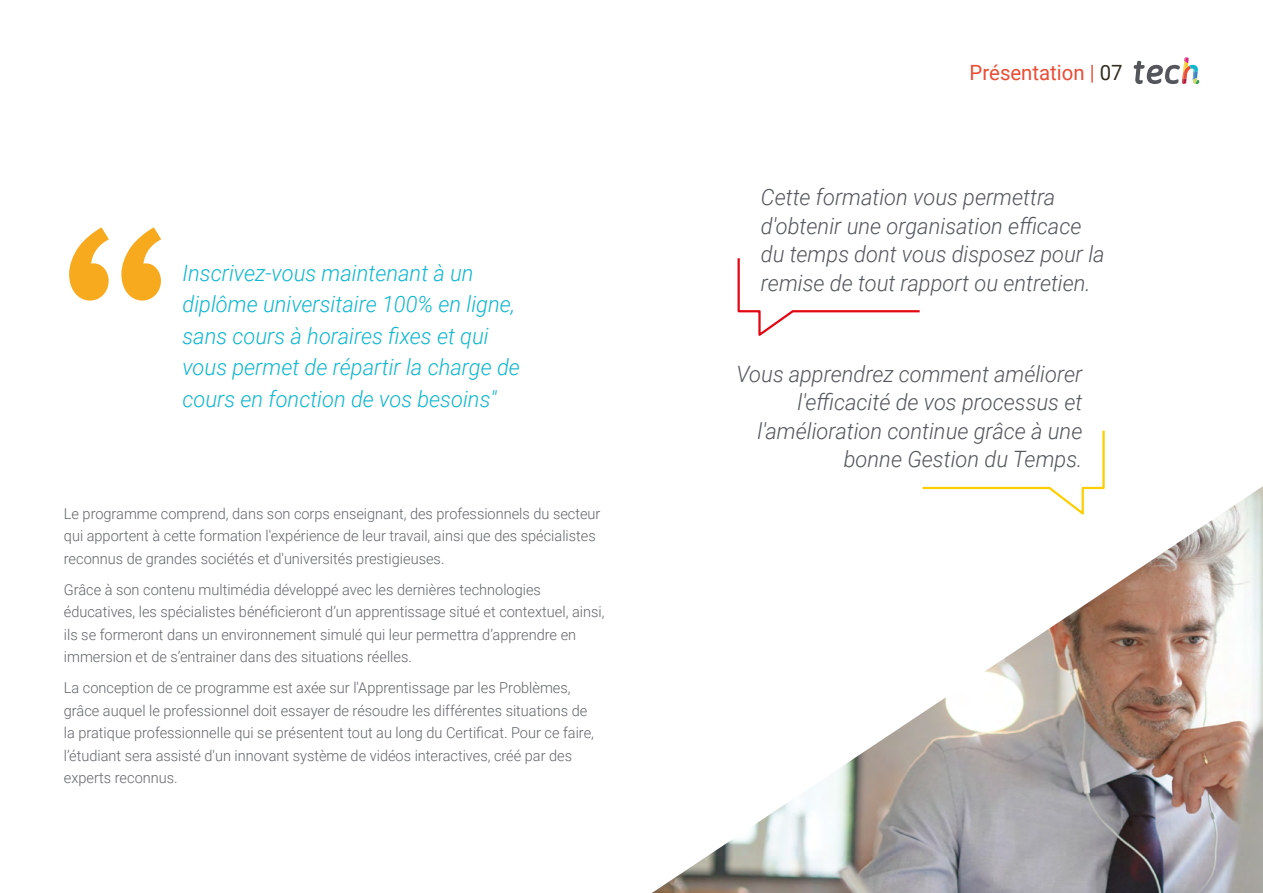
<style>
.page{position:relative;width:1263px;height:893px;background:#fff}
.page>*{position:absolute;margin:0;border:0;box-sizing:border-box;transform-origin:0 0}
.t1{font:italic 300 22.5px/28.5px "Roboto";color:#52555b;text-align:right}
.t2{font:italic 300 22.5px/31.5px "Roboto";color:#0fb6cf}
.t3{font:21px "Roboto";color:#e94d35}
.t4{font:300 15px/22.5px "Roboto";color:#61646a}
.s1{color:#312e20}
</style>
<div class="page">
<svg style="left:69px;top:227px;width:92px;height:74px"></svg>
<img style="left:652px;top:486px;width:611px;height:407px">
<svg style="left:920px;top:430px;width:186px;height:88px"></svg>
<svg style="left:737px;top:258px;width:183px;height:78px"></svg>
<svg style="left:1134px;top:57px;width:65px;height:27px"></svg>
<h1 class="t2" style="left:182px;top:256px;width:339px">Inscrivez-vous maintenant à un diplôme universitaire 100% en ligne, sans cours à horaires fixes et qui vous permet de répartir la charge de cours en fonction de vos besoins"</h1>
<p class="t4" style="left:64px;top:501px;width:538px">Le programme comprend, dans son corps enseignant, des professionnels du secteur qui apportent à cette formation l'expérience de leur travail, ainsi que des spécialistes reconnus de grandes sociétés et d'universités prestigieuses.</p>
<p class="t4" style="left:64px;top:577px;width:542px">Grâce à son contenu multimédia développé avec les dernières technologies éducatives, les spécialistes bénéficieront d’un apprentissage situé et contextuel, ainsi, ils se formeront dans un environnement simulé qui leur permettra d’apprendre en immersion et de s’entrainer dans des situations réelles.</p>
<p class="t4" style="left:64px;top:676px;width:532px">La conception de ce programme est axée sur l'Apprentissage par les Problèmes, grâce auquel le professionnel doit essayer de résoudre les différentes situations de la pratique professionnelle qui se présentent tout au long du Certificat. Pour ce faire, l’étudiant sera assisté d'un innovant système de vidéos interactives, créé par des experts reconnus.</p>
<h2 class="t3" style="left:970px;top:57px;width:155px">Présentation | <span class="s1">07</span></h2>
<h1 class="t1" style="left:761px;top:182px;width:345px;text-align:left">Cette formation vous permettra d'obtenir une organisation efficace du temps dont vous disposez pour la remise de tout rapport ou entretien.</h1>
<h1 class="t1" style="left:737px;top:359px;width:347px">Vous apprendrez comment améliorer l'efficacité de vos processus et l'amélioration continue grâce à une bonne Gestion du Temps.</h1>
</div>
